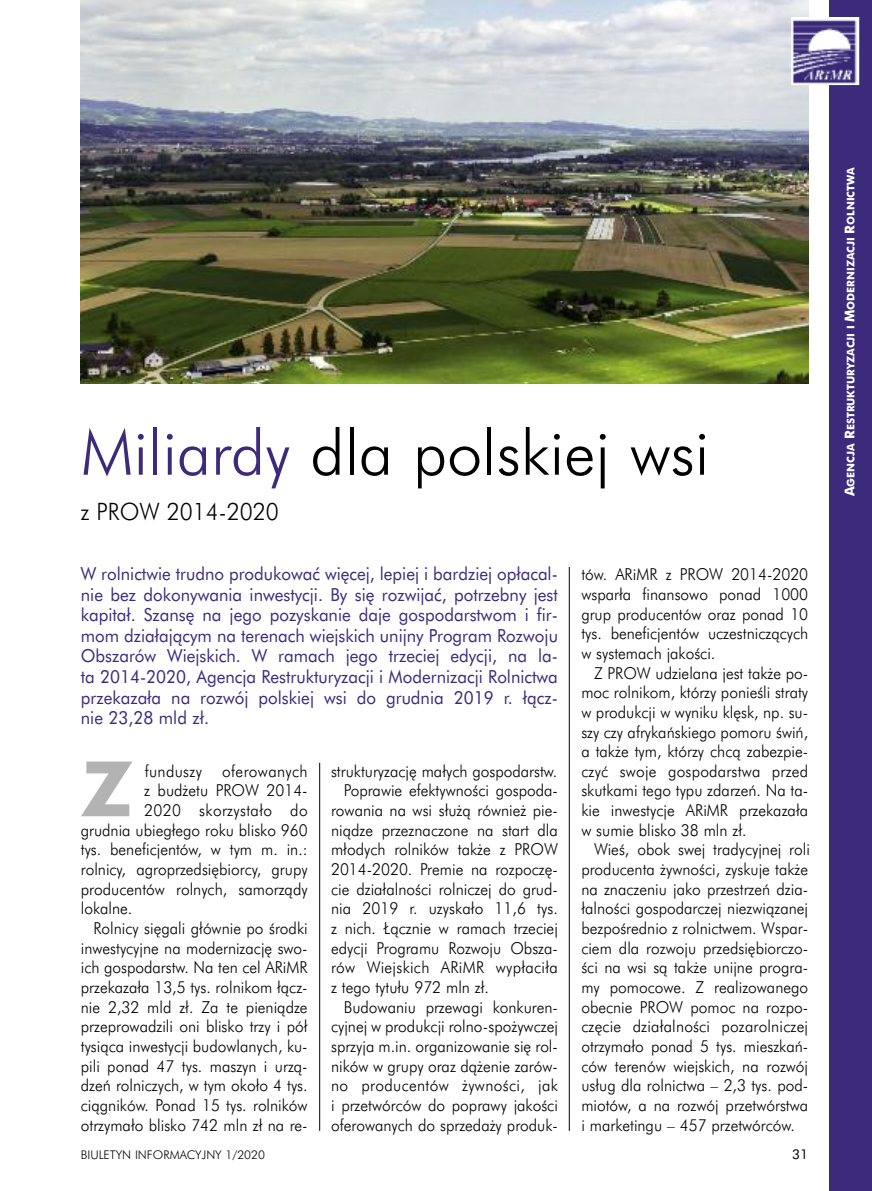
<style>
.page{position:relative;width:872px;height:1191px;background:#fff}
.page>*{position:absolute;margin:0;border:0;box-sizing:border-box;transform-origin:0 0}
.t1{font:700 76.5px "Futura PL";color:#b3b3b3}
.t2{font:300 63px "Futura PL";color:#000}
.t3{font:300 24px "Futura PL";color:#000;scale:.94 1}
.t4{font:18px/20.5px "Futura PL";color:#3c2a7b;text-align:justify;scale:.94 1}
.t5{font:300 16.5px/19.6px "Futura PL";color:#000;text-align:justify;scale:.94 1}
.t6{font:300 16.5px "Futura PL";letter-spacing:.025em;color:#000;scale:.94 1}
.t7{font:300 16.5px "Futura PL";letter-spacing:.02em;color:#000;scale:.94 1}
.t8{font:13.5px "Futura PL";color:#000}
.t9{font:300 12px "Futura PL";color:#000}
.t10{font:700 10.5px "Futura PL";color:#fff}
.s1{color:#3c2a7b}
.s2{font-size:13.5px}
</style>
<div class="page">
<img style="left:81px;top:0;width:727px;height:384px">
<hr style="left:319px;top:763px;width:1px;height:367px;background:#000">
<hr style="left:569px;top:567px;width:1px;height:563px;background:#000">
<div style="left:829px;top:0;width:43px;height:1191px;background:#3c2a7b"></div>
<img style="left:794px;top:20px;width:62px;height:62px">
<div style="left:791px;top:17px;width:68px;height:68px;border:2px solid #fff"></div>
<h2 class="t2" style="left:81px;top:427px;width:630px"><span class="s1">Miliardy</span> dla polskiej wsi</h2>
<h3 class="t3" style="left:81px;top:501px;width:212px">z PROW 2014-2020</h3>
<p class="t4" style="left:81px;top:565px;width:509px">W rolnictwie trudno produkowaç wi´cej, lepiej i bardziej opłacal&shy;nie bez dokonywania inwestycji. By si´ rozwijaç, potrzebny jest kapitał. Szans´ na jego pozyskanie daje gospodarstwom i fir&shy;mom działajàcym na terenach wiejskich unijny Program Rozwoju Obszarów Wiejskich. W ramach jego trzeciej edycji, na la&shy;ta 2014-2020, Agencja Restrukturyzacji i Modernizacji Rolnictwa przekazała na rozwój polskiej wsi do grudnia 2019 r. łàcz&shy;nie 23,28 mld zł.</p>
<h1 class="t1" style="left:81px;top:758px;width:53px">Z</h1>
<p class="t6" style="left:145px;top:764px;width:175px">funduszy oferowanych</p>
<p class="t5" style="left:144px;top:782px;width:175px">z bud˝etu PROW 2014-</p>
<p class="t6" style="left:144px;top:803px;width:175px">2020 skorzystało do</p>
<p class="t5" style="left:81px;top:821px;width:243px">grudnia ubiegłego roku blisko 960</p>
<p class="t5" style="left:81px;top:841px;width:243px">tys. beneficjentów, w tym m. in.:</p>
<p class="t5" style="left:81px;top:860px;width:243px">rolnicy, agroprzedsi´biorcy, grupy</p>
<p class="t5" style="left:81px;top:880px;width:243px">producentów rolnych, samorzàdy</p>
<p class="t5" style="left:81px;top:900px;width:56px">lokalne.</p>
<p class="t5" style="left:94px;top:919px;width:229px">Rolnicy si´gali głównie po Êrodki</p>
<p class="t5" style="left:81px;top:939px;width:243px">inwestycyjne na modernizacj´ swo-</p>
<p class="t5" style="left:81px;top:959px;width:243px">ich gospodarstw. Na ten cel ARiMR</p>
<p class="t5" style="left:81px;top:978px;width:243px">przekazała 13,5 tys. rolnikom łàcz-</p>
<p class="t5" style="left:81px;top:998px;width:243px">nie 2,32 mld zł. Za te pieniàdze</p>
<p class="t5" style="left:81px;top:1018px;width:243px">przeprowadzili oni blisko trzy i pół</p>
<p class="t5" style="left:81px;top:1037px;width:243px">tysiàca inwestycji budowlanych, ku-</p>
<p class="t5" style="left:81px;top:1057px;width:243px">pili ponad 47 tys. maszyn i urzà-</p>
<p class="t5" style="left:81px;top:1077px;width:243px">dzeƒ rolniczych, w tym około 4 tys.</p>
<p class="t5" style="left:81px;top:1096px;width:243px">ciàgników. Ponad 15 tys. rolników</p>
<p class="t5" style="left:81px;top:1116px;width:243px">otrzymało blisko 742 mln zł na re-</p>
<p class="t5" style="left:331px;top:762px;width:242px">strukturyzacj´ małych gospodarstw.</p>
<p class="t5" style="left:344px;top:782px;width:229px">Poprawie efektywnoÊci gospoda-</p>
<p class="t5" style="left:331px;top:802px;width:243px">rowania na wsi słu˝à równie˝ pie-</p>
<p class="t5" style="left:331px;top:821px;width:243px">niàdze przeznaczone na start dla</p>
<p class="t5" style="left:331px;top:841px;width:243px">młodych rolników tak˝e z PROW</p>
<p class="t5" style="left:331px;top:860px;width:243px">2014-2020. Premie na rozpocz´-</p>
<p class="t5" style="left:331px;top:880px;width:243px">cie działalnoÊci rolniczej do grud-</p>
<p class="t5" style="left:331px;top:900px;width:243px">nia 2019 r. uzyskało 11,6 tys.</p>
<p class="t5" style="left:331px;top:919px;width:243px">z nich. Łàcznie w ramach trzeciej</p>
<p class="t5" style="left:331px;top:939px;width:243px">edycji Programu Rozwoju Obsza-</p>
<p class="t7" style="left:331px;top:961px;width:243px">rów Wiejskich ARiMR wypłaciła</p>
<p class="t5" style="left:331px;top:978px;width:170px">z tego tytułu 972 mln zł.</p>
<p class="t5" style="left:344px;top:998px;width:229px">Budowaniu przewagi konkuren-</p>
<p class="t5" style="left:331px;top:1018px;width:243px">cyjnej w produkcji rolno-spo˝ywczej</p>
<p class="t5" style="left:331px;top:1037px;width:243px">sprzyja m.in. organizowanie si´ rol-</p>
<p class="t5" style="left:331px;top:1057px;width:243px">ników w grupy oraz dà˝enie zarów-</p>
<p class="t6" style="left:331px;top:1078px;width:243px">no producentów ˝ywnoÊci, jak</p>
<p class="t5" style="left:331px;top:1096px;width:243px">i przetwórców do poprawy jakoÊci</p>
<p class="t5" style="left:331px;top:1116px;width:243px">oferowanych do sprzeda˝y produk-</p>
<p class="t5" style="left:581px;top:566px;width:243px">tów. ARiMR z PROW 2014-2020 wsparła finansowo ponad 1000 grup producentów oraz ponad 10 tys. beneficjentów uczestniczàcych w systemach jakoÊci.</p>
<p class="t5" style="left:581px;top:664px;width:243px;text-indent:13px">Z PROW udzielana jest tak˝e po&shy;moc rolnikom, którzy ponieÊli straty w produkcji w wyniku kl´sk, np. su&shy;szy czy afrykaƒskiego pomoru Êwiƒ, a tak˝e tym, którzy chcà zabezpie&shy;czyç swoje gospodarstwa przed skutkami tego typu zdarzeƒ. Na ta&shy;kie inwestycje ARiMR przekazała w sumie blisko 38 mln zł.</p>
<p class="t5" style="left:581px;top:841px;width:245px;text-indent:13px">WieÊ, obok swej tradycyjnej roli producenta ˝ywnoÊci, zyskuje tak˝e na znaczeniu jako przestrzeƒ dzia&shy;łalnoÊci gospodarczej niezwiàzanej bezpoÊrednio z rolnictwem. Wspar&shy;ciem dla rozwoju przedsi´biorczo-Êci na wsi sà tak˝e unijne progra&shy;my pomocowe. Z realizowanego obecnie PROW pomoc na rozpo&shy;cz´cie działalnoÊci pozarolniczej otrzymało ponad 5 tys. mieszkaƒ&shy;ców terenów wiejskich, na rozwój usług dla rolnictwa – 2,3 tys. pod&shy;miotów, a na rozwój przetwórstwa i marketingu – 457 przetwórców.</p>
<p class="t9" style="left:81px;top:1149px;width:186px">BIULETYN INFORMACYJNY 1/2020</p>
<p class="t8" style="left:792px;top:1148px;width:17px">31</p>
<p class="t10" style="left:846px;top:496px;width:330px;rotate:-90deg"><span class="s2">A</span>GENCJA <span class="s2">R</span>ESTRUKTURYZACJI I <span class="s2">M</span>ODERNIZACJI <span class="s2">R</span>OLNICTWA</p>
</div>
